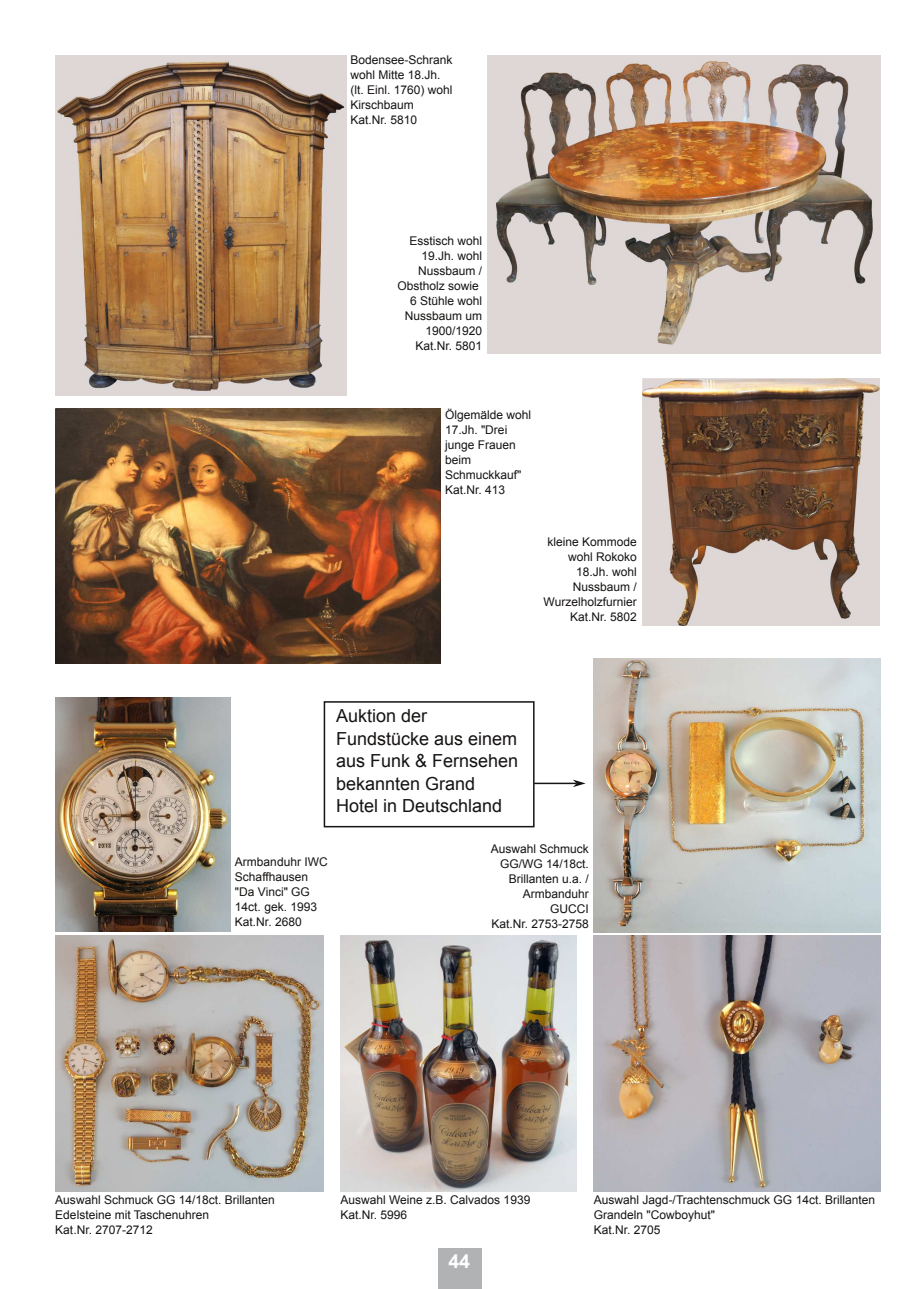
<style>
.page{position:relative;width:919px;height:1289px;background:#fff}
.page>*{position:absolute;margin:0;border:0;box-sizing:border-box;transform-origin:0 0}
.t1{font:700 19.5px "Arial";color:#fff}
.t2{font:18px/22.5px "Arial";color:#161413}
.t3{font:12px/15px "Arial";color:#161413}
</style>
<div class="page">
<div style="left:437px;top:1248px;width:44px;height:40px;background:#b0b2b4"></div>
<img style="left:55px;top:935px;width:268px;height:256px">
<img style="left:594px;top:935px;width:286px;height:256px">
<img style="left:341px;top:935px;width:235px;height:256px">
<img style="left:55px;top:55px;width:291px;height:340px">
<img style="left:487px;top:55px;width:393px;height:298px">
<img style="left:643px;top:378px;width:236px;height:247px">
<img style="left:55px;top:408px;width:385px;height:255px">
<img style="left:594px;top:658px;width:286px;height:274px">
<img style="left:55px;top:697px;width:176px;height:234px">
<div style="left:323px;top:701px;width:211px;height:126px;border:2px solid #161413"></div>
<hr style="left:534px;top:782px;width:42px;height:2px;background:#161413">
<svg style="left:573px;top:779px;width:12px;height:8px"></svg>
<p class="t3" style="left:350px;top:53px;width:104px">Bodensee-Schrank wohl Mitte 18.Jh. (lt. Einl. 1760) wohl<br>Kirschbaum<br>Kat.Nr. 5810</p>
<p class="t3" style="left:397px;top:234px;width:86px;text-align:right">Esstisch wohl<br>19.Jh. wohl<br>Nussbaum /<br>Obstholz sowie<br>6 Stühle wohl<br>Nussbaum um<br>1900/1920<br>Kat.Nr. 5801</p>
<p class="t3" style="left:445px;top:408px;width:88px">Ölgemälde wohl<br>17.Jh. "Drei junge Frauen beim<br>Schmuckkauf"<br>Kat.Nr. 413</p>
<p class="t3" style="left:543px;top:534px;width:95px;text-align:right">kleine Kommode wohl Rokoko<br>18.Jh. wohl<br>Nussbaum /<br>Wurzelholzfurnier<br>Kat.Nr. 5802</p>
<h2 class="t2" style="left:336px;top:705px;width:184px">Auktion der<br>Fundstücke aus einem aus Funk &amp; Fernsehen bekannten Grand<br>Hotel in Deutschland</h2>
<p class="t3" style="left:235px;top:855px;width:94px">Armbanduhr IWC<br>Schaffhausen "Da Vinci" GG<br>14ct. gek. 1993<br>Kat.Nr. 2680</p>
<p class="t3" style="left:491px;top:842px;width:100px;text-align:right">Auswahl Schmuck<br>GG/WG 14/18ct.<br>Brillanten u.a. /<br>Armbanduhr<br>GUCCI<br>Kat.Nr. 2753-2758</p>
<p class="t3" style="left:55px;top:1193px;width:221px">Auswahl Schmuck GG 14/18ct. Brillanten<br>Edelsteine mit Taschenuhren<br>Kat.Nr. 2707-2712</p>
<p class="t3" style="left:594px;top:1192px;width:283px">Auswahl Jagd-/Trachtenschmuck GG 14ct. Brillanten<br>Grandeln "Cowboyhut"<br>Kat.Nr. 2705</p>
<p class="t3" style="left:340px;top:1192px;width:191px">Auswahl Weine z.B. Calvados 1939<br>Kat.Nr. 5996</p>
<h1 class="t1" style="left:448px;top:1249px;width:23px">44</h1>
</div>
